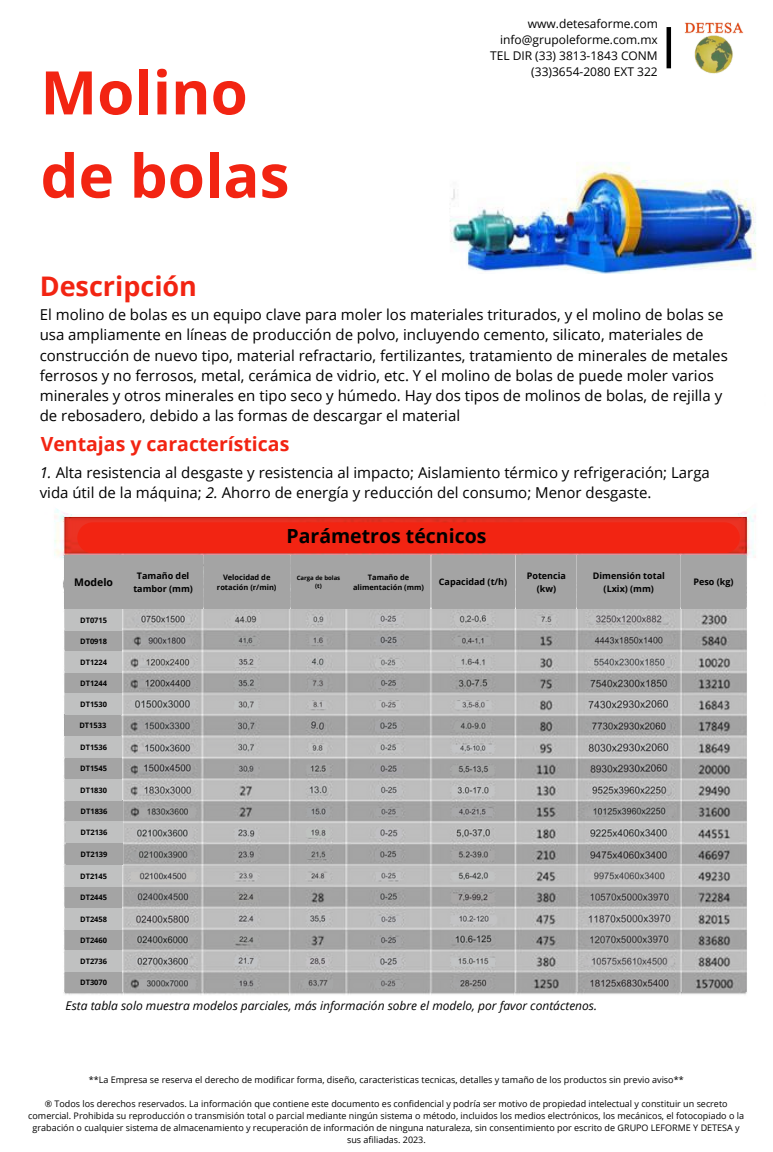
<style>
.page{position:relative;width:773px;height:1152px;background:#fff}
.page>*{position:absolute;margin:0;border:0;box-sizing:border-box;transform-origin:0 0}
.t1{font:700 60.15px "Open Sans";color:#f22412}
.t2{font:700 27px "Open Sans";color:#f22412}
.t3{font:700 19.5px "Open Sans";color:#f22412}
.t4{font:700 19.5px "Open Sans";color:#000}
.t5{font:15px/20.2px "Open Sans";color:#000}
.t6{font:italic 12px "Open Sans";color:#000}
.t7{font:12px/16px "Open Sans";color:#000;text-align:right}
.t8{font:700 10.5px "Open Sans";color:#000}
.t9{font:9px/12px "Open Sans";color:#000;text-align:center}
.t10{font:700 9px/12.3px "Open Sans";color:#000;text-align:center}
.t11{font:700 7.5px/10.2px "Open Sans";color:#000;text-align:center}
.t12{font:700 6px/7.8px "Open Sans";color:#000;text-align:center}
.s1{font-style:italic}
</style>
<div class="page">
<img style="left:54px;top:165px;width:703px;height:830px">
<svg style="left:54px;top:274px;width:703px;height:240px"></svg>
<svg style="left:54px;top:165px;width:396px;height:123px"></svg>
<img style="left:666px;top:22px;width:78px;height:52px">
<img style="left:65px;top:518px;width:681px;height:473px">
<svg style="left:64px;top:522px;width:676px;height:74px;background:#ec2f1f"></svg>
<div style="left:65px;top:556px;width:58px;height:53px;background:#a4a4a4"></div>
<div style="left:124px;top:556px;width:79px;height:53px;background:#a4a4a4"></div>
<div style="left:204px;top:556px;width:86px;height:53px;background:#a4a4a4"></div>
<div style="left:291px;top:556px;width:55px;height:53px;background:#a4a4a4"></div>
<div style="left:347px;top:556px;width:83px;height:53px;background:#a4a4a4"></div>
<div style="left:432px;top:556px;width:82px;height:53px;background:#a4a4a4"></div>
<div style="left:516px;top:556px;width:60px;height:53px;background:#a4a4a4"></div>
<div style="left:577px;top:556px;width:103px;height:53px;background:#a4a4a4"></div>
<div style="left:681px;top:556px;width:64px;height:53px;background:#a4a4a4"></div>
<div style="left:65px;top:630px;width:57px;height:21px;background:#a4a4a4"></div>
<div style="left:65px;top:673px;width:57px;height:21px;background:#a4a4a4"></div>
<div style="left:65px;top:715px;width:56px;height:21px;background:#a4a4a4"></div>
<div style="left:65px;top:757px;width:57px;height:21px;background:#a4a4a4"></div>
<div style="left:66px;top:801px;width:56px;height:21px;background:#a4a4a4"></div>
<div style="left:66px;top:843px;width:56px;height:21px;background:#a4a4a4"></div>
<div style="left:65px;top:887px;width:57px;height:21px;background:#a4a4a4"></div>
<div style="left:65px;top:929px;width:57px;height:21px;background:#a4a4a4"></div>
<div style="left:65px;top:972px;width:57px;height:21px;background:#a4a4a4"></div>
<div style="left:65px;top:609px;width:57px;height:21px;background:#c0c1c1"></div>
<div style="left:65px;top:652px;width:57px;height:21px;background:#c0c1c1"></div>
<div style="left:65px;top:694px;width:57px;height:21px;background:#c0c1c1"></div>
<div style="left:65px;top:737px;width:57px;height:21px;background:#c0c1c1"></div>
<div style="left:65px;top:780px;width:57px;height:21px;background:#c0c1c1"></div>
<div style="left:66px;top:822px;width:56px;height:21px;background:#c0c1c1"></div>
<div style="left:65px;top:865px;width:57px;height:21px;background:#c0c1c1"></div>
<div style="left:65px;top:908px;width:57px;height:21px;background:#c0c1c1"></div>
<div style="left:65px;top:950px;width:57px;height:21px;background:#c0c1c1"></div>
<div style="left:666px;top:27px;width:5px;height:41px;background:#000"></div>
<p class="t1" style="left:40px;top:50px;width:209px">Molino</p>
<p class="t1" style="left:40px;top:133px;width:250px">de bolas</p>
<p class="t2" style="left:40px;top:267px;width:159px">Descripción</p>
<p class="t7" style="left:528px;top:16px;width:132px">www.detesaforme.com</p>
<p class="t7" style="left:500px;top:32px;width:159px">info@grupoleforme.com.mx</p>
<p class="t7" style="left:490px;top:48px;width:169px">TEL DIR (33) 3813-1843 CONM (33)3654-2080 EXT 322</p>
<p class="t5" style="left:40px;top:304px;width:690px">El molino de bolas es un equipo clave para moler los materiales triturados, y el molino de bolas se usa ampliamente en líneas de producción de polvo, incluyendo cemento, silicato, materiales de construcción de nuevo tipo, material refractario, fertilizantes, tratamiento de minerales de metales ferrosos y no ferrosos, metal, cerámica de vidrio, etc. Y el molino de bolas de puede moler varios minerales y otros minerales en tipo seco y húmedo. Hay dos tipos de molinos de bolas, de rejilla y de rebosadero, debido a las formas de descargar el material</p>
<p class="t3" style="left:41px;top:430px;width:250px">Ventajas y características</p>
<p class="t5" style="left:40px;top:462px;width:672px"><span class="s1">1.</span> Alta resistencia al desgaste y resistencia al impacto; Aislamiento térmico y refrigeración; Larga vida útil de la máquina; <span class="s1">2.</span> Ahorro de energía y reducción del consumo; Menor desgaste.</p>
<p class="t8" style="left:74px;top:575px;width:40px">Modelo</p>
<p class="t11" style="left:80px;top:615px;width:28px">DT0715</p>
<p class="t11" style="left:80px;top:657px;width:28px">DT1224</p>
<p class="t11" style="left:80px;top:699px;width:28px">DT1530</p>
<p class="t11" style="left:80px;top:742px;width:28px">DT1536</p>
<p class="t11" style="left:80px;top:785px;width:28px">DT1830</p>
<p class="t11" style="left:81px;top:827px;width:28px">DT2136</p>
<p class="t11" style="left:80px;top:871px;width:28px">DT2145</p>
<p class="t11" style="left:80px;top:914px;width:28px">DT2458</p>
<p class="t11" style="left:80px;top:956px;width:28px">DT2736</p>
<p class="t11" style="left:80px;top:636px;width:28px">DT0918</p>
<p class="t11" style="left:80px;top:678px;width:28px">DT1244</p>
<p class="t11" style="left:79px;top:720px;width:28px">DT1533</p>
<p class="t11" style="left:80px;top:763px;width:28px">DT1545</p>
<p class="t11" style="left:81px;top:806px;width:28px">DT1836</p>
<p class="t11" style="left:81px;top:849px;width:28px">DT2139</p>
<p class="t11" style="left:80px;top:892px;width:28px">DT2445</p>
<p class="t11" style="left:80px;top:935px;width:28px">DT2460</p>
<p class="t11" style="left:80px;top:977px;width:28px">DT3070</p>
<p class="t4" style="left:286px;top:523px;width:201px">Parámetros técnicos</p>
<p class="t10" style="left:133px;top:570px;width:61px">Tamaño del tambor (mm)</p>
<p class="t11" style="left:217px;top:572px;width:61px">Velocidad de rotación (r/min)</p>
<p class="t12" style="left:297px;top:574px;width:45px">Carga de bolas (t)</p>
<p class="t11" style="left:353px;top:572px;width:72px">Tamaño de alimentación (mm)</p>
<p class="t10" style="left:439px;top:575px;width:70px">Capacidad (t/h)</p>
<p class="t10" style="left:527px;top:570px;width:41px">Potencia (kw)</p>
<p class="t10" style="left:593px;top:570px;width:74px">Dimensión total (Lxix) (mm)</p>
<p class="t10" style="left:693px;top:575px;width:42px">Peso (kg)</p>
<p class="t6" style="left:66px;top:997px;width:533px">Esta tabla solo muestra modelos parciales, más información sobre el modelo, por favor contáctenos.</p>
<p class="t9" style="left:89px;top:1073px;width:596px">**La Empresa se reserva el derecho de modificar forma, diseño, caracteristicas tecnicas, detalles y tamaño de los productos sin previo aviso**</p>
<p class="t9" style="left:28px;top:1097px;width:717px">® Todos los derechos reservados. La informació n que contiene este documento es confidencial y podría ser motivo de propiedad intelectual y constituir un secreto comercial. Prohibida su reproducción o transmisión total o parcial mediante ningú n sistema o método, incluidos los medios electrónicos, los mecá nicos, el fotocopiado o la grabación o cualquier sistema de almacenamiento y recuperación de información de ninguna naturaleza, sin consentimiento por escrito de GRUPO LEFORME Y DETESA y sus afiliadas. 2023.</p>
</div>
